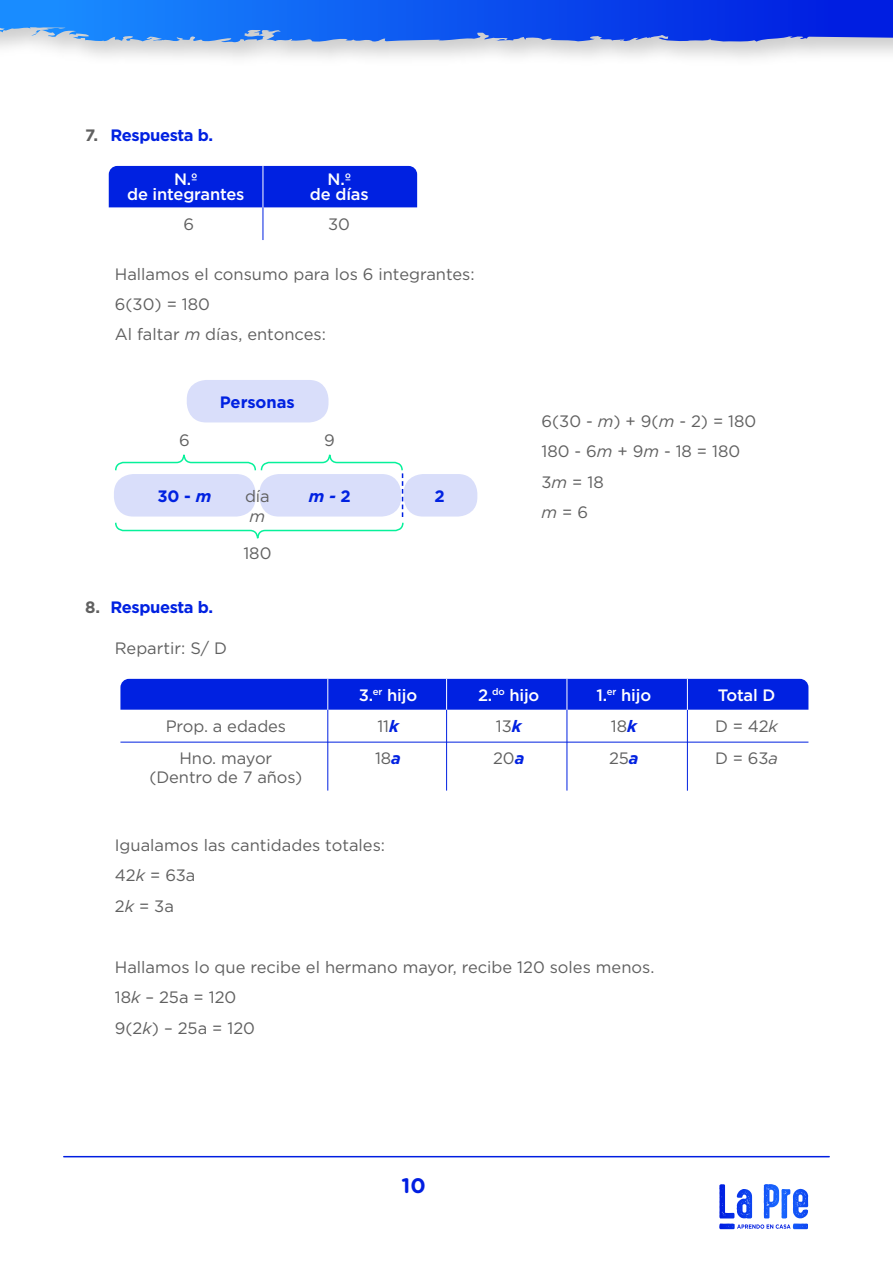
<style>
.page{position:relative;width:893px;height:1263px;background:#fff}
.page>*{position:absolute;margin:0;border:0;box-sizing:border-box;transform-origin:0 0}
.t1{font:700 21px "Gotham Rounded";color:#001ee1}
.t2{font:16.5px/30.5px "Gotham";color:#606060}
.t3{font:500 16.5px/31.5px "Gotham";letter-spacing:-.01em;color:#fff;text-align:center}
.t4{font:700 16.5px "Gotham";letter-spacing:-.025em;color:#0021e1}
.t5{font:700 16.5px "Gotham";letter-spacing:-.005em;color:#0021e1}
.t6{font:italic 700 16.5px "Gotham";color:#0021e1}
.t7{font:italic 16.5px "Gotham";color:#606060}
.s1{color:#606060}
.s2{font-style:italic}
.s3{font-style:normal}
.s4{font-weight:400;color:#606060}
.s5{font-weight:700;font-style:italic;color:#0021e1}
.s6{font-weight:500;color:#fff}
</style>
<div class="page">
<img style="left:0;top:0;width:893px;height:58px">
<svg style="left:0;top:0;width:373px;height:43px;background:#2d84f4"></svg>
<hr style="left:64px;top:1156px;width:765px;height:1px;background:#001ee1">
<svg style="left:737px;top:1224px;width:54px;height:5px"></svg>
<svg style="left:764px;top:1184px;width:15px;height:34px"></svg>
<div style="left:109px;top:166px;width:308px;height:41px;background:#0021e1"></div>
<hr style="left:263px;top:166px;width:1px;height:42px;background:#fff">
<hr style="left:263px;top:207px;width:1px;height:33px;background:#0021e1">
<div style="left:187px;top:380px;width:141px;height:42px;background:#d9defa;border-radius:20px"></div>
<div style="left:404px;top:474px;width:73px;height:42px;background:#d9defa;border-radius:19px"></div>
<svg style="left:114px;top:455px;width:290px;height:84px"></svg>
<hr style="left:120px;top:742px;width:688px;height:1px;background:#0021e1">
<div style="left:120px;top:679px;width:688px;height:31px;background:#0021e1"></div>
<hr style="left:328px;top:679px;width:1px;height:31px;background:#fff">
<hr style="left:328px;top:710px;width:1px;height:80px;background:#0021e1">
<hr style="left:446px;top:679px;width:1px;height:31px;background:#fff">
<hr style="left:446px;top:710px;width:1px;height:80px;background:#0021e1">
<hr style="left:567px;top:679px;width:1px;height:31px;background:#fff">
<hr style="left:567px;top:710px;width:1px;height:80px;background:#0021e1">
<hr style="left:687px;top:679px;width:1px;height:31px;background:#fff">
<hr style="left:687px;top:710px;width:1px;height:81px;background:#0021e1">
<p class="t4" style="left:85px;top:124px;width:130px"><span class="s1">7.</span> Respuesta b.</p>
<p class="t3" style="left:127px;top:172px;width:119px;line-height:15px">N.º<br>de integrantes</p>
<p class="t3" style="left:310px;top:172px;width:60px;line-height:15px">N.º<br>de días</p>
<p class="t2" style="left:184px;top:208px;width:12px">6</p>
<p class="t2" style="left:328px;top:208px;width:23px">30</p>
<p class="t2" style="left:115px;top:258px;width:361px">Hallamos el consumo para los 6 integrantes:<br>6(30) = 180<br>Al faltar <span class="s2">m</span> días, entonces:</p>
<p class="t2" style="left:179px;top:425px;width:12px">6</p>
<p class="t5" style="left:220px;top:391px;width:77px">Personas</p>
<p class="t2" style="left:324px;top:425px;width:12px">9</p>
<p class="t2" style="left:245px;top:480px;width:26px">día</p>
<p class="t7" style="left:250px;top:505px;width:17px">m</p>
<p class="t4" style="left:157px;top:485px;width:55px">30 - <span class="s2">m</span></p>
<p class="t6" style="left:309px;top:485px;width:43px">m - <span class="s3">2</span></p>
<p class="t4" style="left:434px;top:485px;width:12px">2</p>
<p class="t4" style="left:85px;top:596px;width:130px"><span class="s1">8.</span> Respuesta b.</p>
<p class="t2" style="left:115px;top:632px;width:114px">Repartir: S/ D</p>
<p class="t2" style="left:243px;top:538px;width:30px">180</p>
<p class="t2" style="left:541px;top:405px;width:216px">6(30 - <span class="s2">m</span>) + 9(<span class="s2">m</span> - 2) = 180<br>180 - 6<span class="s2">m</span> + 9<span class="s2">m</span> - 18 = 180<br>3<span class="s2">m</span> = 18<br><span class="s2">m</span> = 6</p>
<p class="t2" style="left:166px;top:710px;width:122px;line-height:31.5px;text-align:center">Prop. a edades<br>Hno. mayor</p>
<p class="t2" style="left:149px;top:762px;width:155px">(Dentro de 7 años)</p>
<p class="t3" style="left:359px;top:679px;width:60px">3.<sup>er</sup> hijo<br><span class="s4">11</span><span class="s5">k<br></span><span class="s4">18</span><span class="s5">a</span></p>
<p class="t3" style="left:478px;top:679px;width:63px">2.<sup>do</sup> hijo<br><span class="s4">13</span><span class="s5">k<br></span><span class="s4">20</span><span class="s5">a</span></p>
<p class="t3" style="left:596px;top:679px;width:56px">1.<sup>er</sup> hijo<br><span class="s4">18</span><span class="s5">k<br></span><span class="s4">25</span><span class="s5">a</span></p>
<p class="t2" style="left:715px;top:679px;width:64px;line-height:31.5px"><span class="s6">Total D<br></span>D = 42<span class="s2">k<br></span>D = 63<span class="s2">a</span></p>
<p class="t2" style="left:115px;top:830px;width:272px">Igualamos las cantidades totales:<br>42<span class="s2">k</span> = 63a<br>2<span class="s2">k</span> = 3a</p>
<p class="t2" style="left:115px;top:951px;width:541px">Hallamos lo que recibe el hermano mayor, recibe 120 soles menos.<br>18<span class="s2">k</span> – 25a = 120<br>9(2<span class="s2">k</span>) – 25a = 120</p>
<p class="t1" style="left:402px;top:1170px;width:26px">10</p>
</div>
